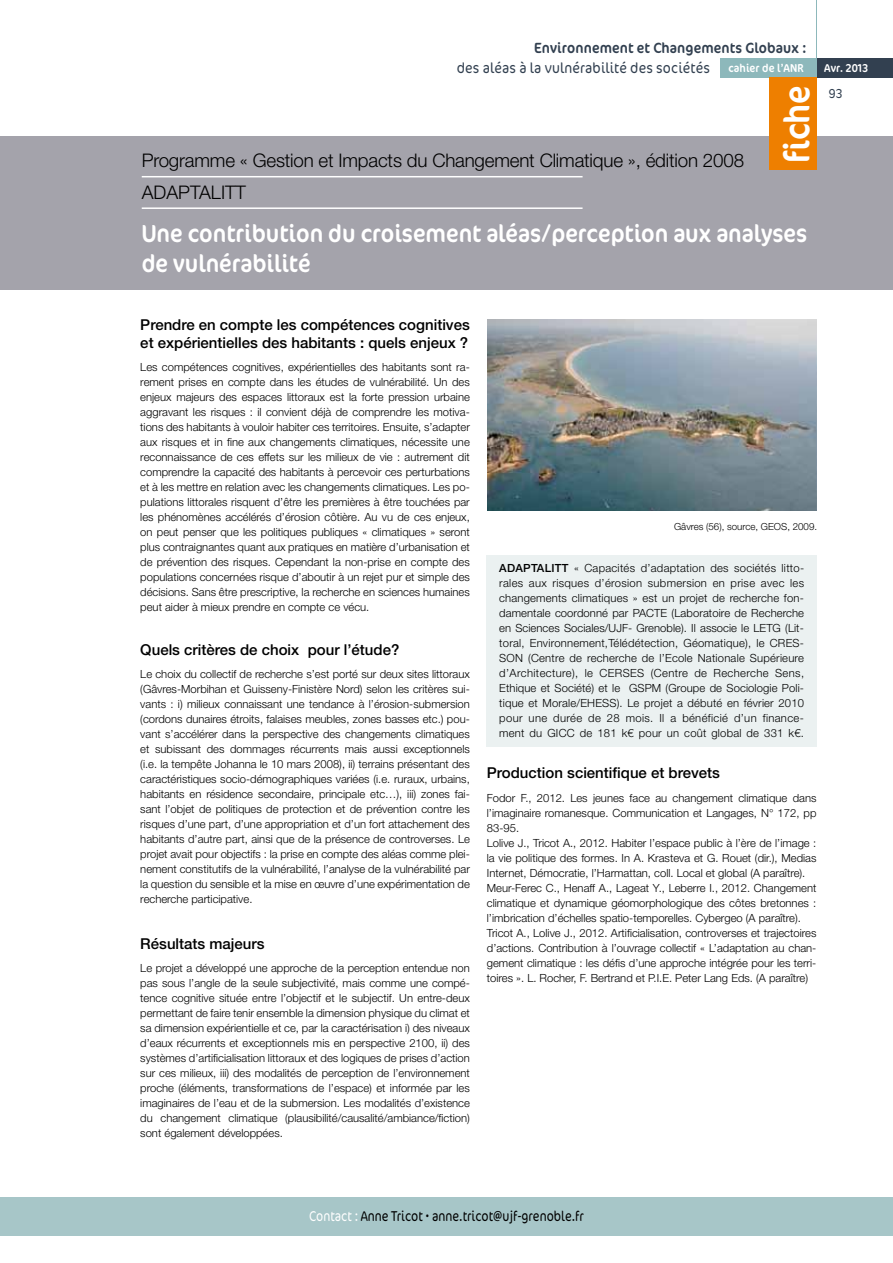
<style>
.page{position:relative;width:893px;height:1263px;background:#fff}
.page>*{position:absolute;margin:0;border:0;box-sizing:border-box;transform-origin:0 0}
.t1{font:36.3px "Cocon";color:#fff;scale:.91 1}
.t2{font:24.75px/30px "Cocon";color:#fff;scale:.91 1}
.t3{font:300 18.75px/31.5px "Helvetica Neue LT Pro";letter-spacing:-.01em;color:#000}
.t4{font:500 15px/18px "Helvetica Neue LT Pro";color:#000}
.t5{font:300 14.85px "Cocon";letter-spacing:.01em;color:#324050;scale:.91 1}
.t6{font:14.85px "Cocon";letter-spacing:.01em;color:#324050;scale:.91 1}
.t7{font:300 14.4px "Cocon";color:#000;scale:.83 1}
.t8{font:300 13.2px "Cocon";color:#324050;scale:.91 1}
.t9{font:11.55px "Cocon";letter-spacing:.01em;color:#fff;scale:.91 1}
.t10{font:300 11.25px/15px "Helvetica Neue LT Pro";color:#000;text-align:justify}
.t11{font:300 9.75px "Helvetica Neue LT Pro";color:#000}
.s1{font-weight:500}
.s2{color:#fff}
</style>
<div class="page">
<div style="left:0;top:136px;width:893px;height:154px;background:#a4a3ab"></div>
<div style="left:817px;top:58px;width:76px;height:20px;background:#324050"></div>
<div style="left:720px;top:58px;width:97px;height:20px;background:#8db8bb"></div>
<hr style="left:816px;top:0;width:1px;height:78px;background:#8db8bb">
<div style="left:769px;top:78px;width:48px;height:92px;background:#ee7f00"></div>
<div style="left:0;top:1197px;width:893px;height:38px;background:#a7c6c8"></div>
<hr style="left:142px;top:176px;width:441px;height:1px;background:#fff">
<hr style="left:142px;top:207px;width:441px;height:2px;background:#fff">
<div style="left:486px;top:555px;width:331px;height:191px;background:#ebf1f1"></div>
<img style="left:488px;top:319px;width:328px;height:192px">
<h3 class="t6" style="left:534px;top:39px;width:301px">Environnement et Changements Globaux :</h3>
<h3 class="t5" style="left:457px;top:60px;width:280px">des aléas à la vulnérabilité des sociétés</h3>
<p class="t9" style="left:728px;top:61px;width:84px">cahier de l’ANR</p>
<p class="t9" style="left:824px;top:61px;width:50px">Avr. 2013</p>
<h1 class="t1" style="left:776px;top:163px;width:87px;rotate:-90deg">fiche</h1>
<p class="t8" style="left:829px;top:86px;width:17px">93</p>
<h3 class="t3" style="left:142px;top:145px;width:604px">Programme « Gestion et Impacts du Changement Climatique », édition 2008<br>ADAPTALITT</h3>
<h2 class="t2" style="left:142px;top:219px;width:733px">Une contribution du croisement aléas/perception aux analyses de vulnérabilité</h2>
<h3 class="t4" style="left:140px;top:315px;width:331px">Prendre en compte les compétences cognitives et expérientielles des habitants : quels enjeux ?</h3>
<p class="t10" style="left:140px;top:359px;width:331px">Les compétences cognitives, expérientielles des habitants sont ra&shy;rement prises en compte dans les études de vulnérabilité. Un des enjeux majeurs des espaces littoraux est la forte pression urbaine aggravant les risques : il convient déjà de comprendre les motiva&shy;tions des habitants à vouloir habiter ces territoires. Ensuite, s’adapter aux risques et in fine aux changements climatiques, nécessite une reconnaissance de ces effets sur les milieux de vie : autrement dit comprendre la capacité des habitants à percevoir ces perturbations et à les mettre en relation avec les changements climatiques. Les po&shy;pulations littorales risquent d’être les premières à être touchées par les phénomènes accélérés d’érosion côtière. Au vu de ces enjeux, on peut penser que les politiques publiques « climatiques » seront plus contraignantes quant aux pratiques en matière d’urbanisation et de prévention des risques. Cependant la non-prise en compte des populations concernées risque d’aboutir à un rejet pur et simple des décisions. Sans être prescriptive, la recherche en sciences humaines peut aider à mieux prendre en compte ce vécu.</p>
<h3 class="t4" style="left:140px;top:640px;width:261px">Quels critères de choix pour l’étude?</h3>
<p class="t10" style="left:140px;top:666px;width:331px">Le choix du collectif de recherche s’est porté sur deux sites littoraux (Gâvres-Morbihan et Guisseny-Finistère Nord) selon les critères sui&shy;vants : i) milieux connaissant une tendance à l’érosion-submersion (cordons dunaires étroits, falaises meubles, zones basses etc.) pou&shy;vant s’accélérer dans la perspective des changements climatiques et subissant des dommages récurrents mais aussi exceptionnels (i.e. la tempête Johanna le 10 mars 2008), ii) terrains présentant des caractéristiques socio-démographiques variées (i.e. ruraux, urbains, habitants en résidence secondaire, principale etc…), iii) zones fai&shy;sant l’objet de politiques de protection et de prévention contre les risques d’une part, d’une appropriation et d’un fort attachement des habitants d’autre part, ainsi que de la présence de controverses. Le projet avait pour objectifs : la prise en compte des aléas comme plei&shy;nement constitutifs de la vulnérabilité, l’analyse de la vulnérabilité par la question du sensible et la mise en œuvre d’une expérimentation de recherche participative.</p>
<h3 class="t4" style="left:140px;top:934px;width:126px">Résultats majeurs</h3>
<p class="t10" style="left:140px;top:960px;width:331px">Le projet a développé une approche de la perception entendue non pas sous l’angle de la seule subjectivité, mais comme une compé&shy;tence cognitive située entre l’objectif et le subjectif. Un entre-deux permettant de faire tenir ensemble la dimension physique du climat et sa dimension expérientielle et ce, par la caractérisation i) des niveaux d’eaux récurrents et exceptionnels mis en perspective 2100, ii) des systèmes d’artificialisation littoraux et des logiques de prises d’action sur ces milieux, iii) des modalités de perception de l’environnement proche (éléments, transformations de l’espace) et informée par les imaginaires de l’eau et de la submersion. Les modalités d’existence du changement climatique (plausibilité/causalité/ambiance/fiction) sont également développées.</p>
<p class="t11" style="left:674px;top:521px;width:145px">Gâvres (56), source, GEOS, 2009.</p>
<p class="t10" style="left:499px;top:560px;width:306px"><span class="s1">ADAPTALITT</span> « Capacités d’adaptation des sociétés litto&shy;rales aux risques d’érosion submersion en prise avec les changements climatiques » est un projet de recherche fon&shy;damentale coordonné par PACTE (Laboratoire de Recherche en Sciences Sociales/UJF- Grenoble). Il associe le LETG (Lit&shy;toral, Environnement,Télédétection, Géomatique), le CRES-SON (Centre de recherche de l’Ecole Nationale Supérieure d’Architecture), le CERSES (Centre de Recherche Sens, Ethique et Société) et le GSPM (Groupe de Sociologie Poli&shy;tique et Morale/EHESS). Le projet a débuté en février 2010 pour une durée de 28 mois. Il a bénéficié d’un finance&shy;ment du GICC de 181 k€ pour un coût global de 331 k€.</p>
<h3 class="t4" style="left:487px;top:764px;width:235px">Production scientifique et brevets</h3>
<p class="t10" style="left:487px;top:790px;width:331px;text-align:left">Fodor F., 2012. Les jeunes face au changement climatique dans l’imaginaire romanesque. Communication et Langages, N° 172, pp 83-95.<br>Lolive J., Tricot A., 2012. Habiter l’espace public à l’ère de l’image : la vie politique des formes. In A. Krasteva et G. Rouet (dir.), Medias Internet, Démocratie, l’Harmattan, coll. Local et global (A paraître).<br>Meur-Ferec C., Henaff A., Lageat Y., Leberre I., 2012. Changement climatique et dynamique géomorphologique des côtes bretonnes : l’imbrication d’échelles spatio-temporelles. Cybergeo (A paraître).<br>Tricot A., Lolive J., 2012. Artificialisation, controverses et trajectoires d’actions. Contribution à l’ouvrage collectif « L’adaptation au chan&shy;gement climatique : les défis d’une approche intégrée pour les terri&shy;toires ». L. Rocher, F. Bertrand et P.I.E. Peter Lang Eds. (A paraître)</p>
<p class="t7" style="left:309px;top:1207px;width:332px"><span class="s2">Contact :</span> Anne Tricot • anne.tricot@ujf-grenoble.fr</p>
</div>
